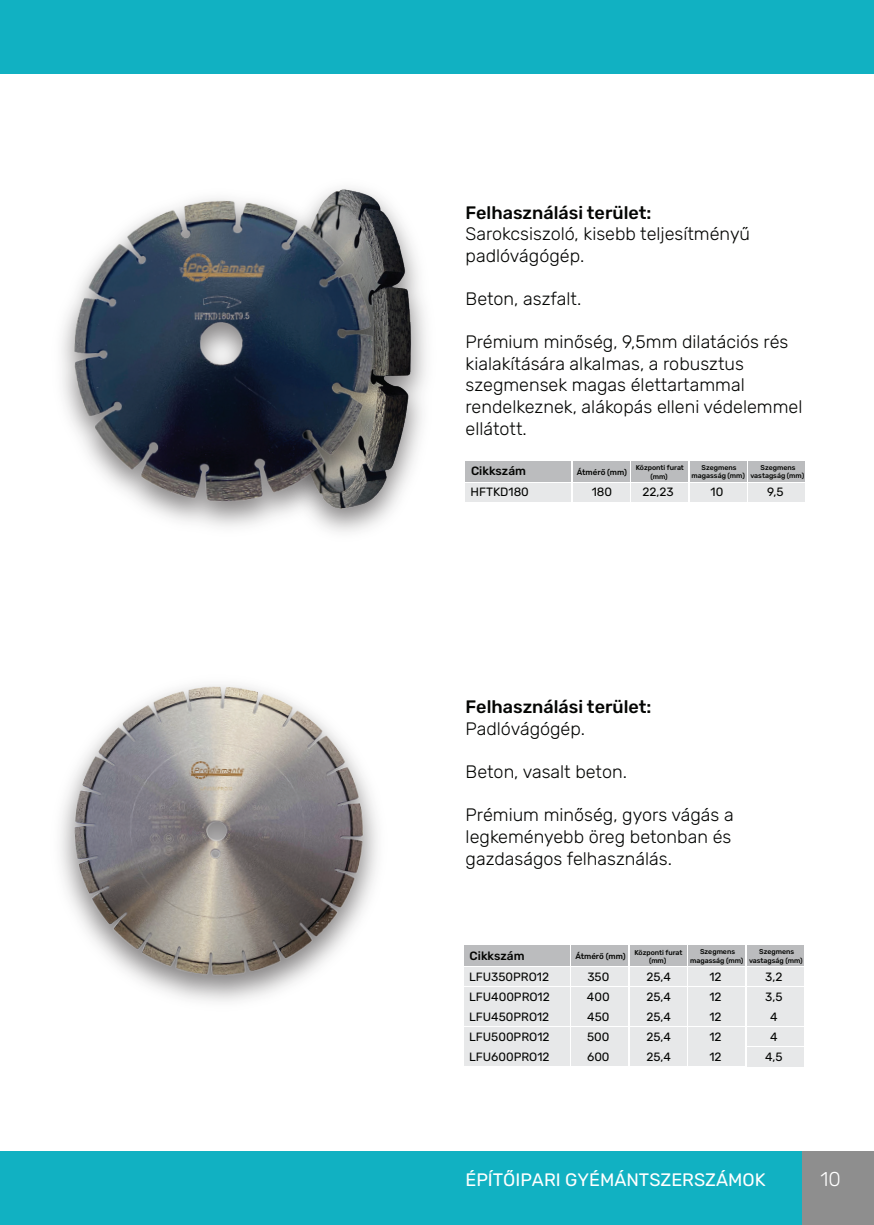
<style>
.page{position:relative;width:874px;height:1225px;background:#fff}
.page>*{position:absolute;margin:0;border:0;box-sizing:border-box;transform-origin:0 0}
.t1{font:300 20px "Rubik";color:#fff}
.t2{font:300 18px/21.6px "Rubik";color:#040503}
.t3{font:500 18px "Rubik";color:#040503}
.t4{font:18px "Rubik";color:#fff}
.t5{font:12px/20px "Rubik";color:#040503;text-align:justify}
.t6{font:500 12px "Rubik";color:#040503}
.t7{font:500 8px "Rubik";color:#040503}
.t8{font:500 7px/8.4px "Rubik";color:#040503;text-align:center}
</style>
<div class="page">
<div style="left:571px;top:945px;width:56px;height:21px;background:#bbbcbe"></div>
<div style="left:630px;top:945px;width:56px;height:21px;background:#bbbcbe"></div>
<div style="left:688px;top:945px;width:56px;height:21px;background:#bbbcbe"></div>
<div style="left:746px;top:945px;width:57px;height:21px;background:#bbbcbe"></div>
<div style="left:571px;top:967px;width:56px;height:19px;background:#e7e8e9"></div>
<div style="left:630px;top:967px;width:56px;height:19px;background:#e7e8e9"></div>
<div style="left:688px;top:967px;width:56px;height:19px;background:#e7e8e9"></div>
<div style="left:746px;top:967px;width:57px;height:19px;background:#e7e8e9"></div>
<div style="left:571px;top:987px;width:56px;height:19px;background:#e7e8e9"></div>
<div style="left:630px;top:987px;width:56px;height:19px;background:#e7e8e9"></div>
<div style="left:688px;top:987px;width:56px;height:19px;background:#e7e8e9"></div>
<div style="left:746px;top:987px;width:57px;height:19px;background:#e7e8e9"></div>
<div style="left:571px;top:1007px;width:56px;height:18px;background:#e7e8e9"></div>
<div style="left:630px;top:1007px;width:56px;height:18px;background:#e7e8e9"></div>
<div style="left:688px;top:1007px;width:56px;height:18px;background:#e7e8e9"></div>
<div style="left:746px;top:1007px;width:57px;height:19px;background:#e7e8e9"></div>
<div style="left:571px;top:1027px;width:56px;height:18px;background:#e7e8e9"></div>
<div style="left:630px;top:1027px;width:56px;height:18px;background:#e7e8e9"></div>
<div style="left:688px;top:1027px;width:56px;height:18px;background:#e7e8e9"></div>
<div style="left:746px;top:1027px;width:57px;height:18px;background:#e7e8e9"></div>
<div style="left:571px;top:1047px;width:56px;height:19px;background:#e7e8e9"></div>
<div style="left:630px;top:1047px;width:56px;height:19px;background:#e7e8e9"></div>
<div style="left:688px;top:1047px;width:56px;height:19px;background:#e7e8e9"></div>
<div style="left:746px;top:1047px;width:57px;height:19px;background:#e7e8e9"></div>
<div style="left:464px;top:945px;width:105px;height:21px;background:#bbbcbe"></div>
<div style="left:464px;top:967px;width:105px;height:19px;background:#e7e8e9"></div>
<div style="left:464px;top:987px;width:105px;height:19px;background:#e7e8e9"></div>
<div style="left:464px;top:1007px;width:105px;height:18px;background:#e7e8e9"></div>
<div style="left:464px;top:1027px;width:105px;height:18px;background:#e7e8e9"></div>
<div style="left:464px;top:1047px;width:105px;height:19px;background:#e7e8e9"></div>
<div style="left:572px;top:461px;width:57px;height:21px;background:#bbbcbe"></div>
<div style="left:631px;top:461px;width:57px;height:21px;background:#bbbcbe"></div>
<div style="left:689px;top:461px;width:57px;height:21px;background:#bbbcbe"></div>
<div style="left:747px;top:461px;width:57px;height:21px;background:#bbbcbe"></div>
<div style="left:572px;top:483px;width:57px;height:18px;background:#e7e8e9"></div>
<div style="left:631px;top:483px;width:57px;height:18px;background:#e7e8e9"></div>
<div style="left:689px;top:483px;width:57px;height:18px;background:#e7e8e9"></div>
<div style="left:747px;top:483px;width:57px;height:18px;background:#e7e8e9"></div>
<img style="left:404px;top:229px;width:221px;height:273px">
<div style="left:0;top:0;width:873px;height:73px;background:#11b1c2"></div>
<div style="left:0;top:1151px;width:857px;height:74px;background:#11b1c2"></div>
<div style="left:802px;top:1151px;width:71px;height:74px;background:#8e8e8e"></div>
<img style="left:173px;top:211px;width:231px;height:321px">
<img style="left:61px;top:188px;width:331px;height:330px">
<img style="left:60px;top:684px;width:318px;height:318px">
<p class="t3" style="left:465px;top:202px;width:187px">Felhasználási terület:</p>
<p class="t2" style="left:465px;top:224px;width:286px">Sarokcsiszoló, kisebb teljesítményű padlóvágógép.</p>
<p class="t2" style="left:465px;top:288px;width:117px">Beton, aszfalt.</p>
<p class="t2" style="left:465px;top:332px;width:338px">Prémium minőség, 9,5mm dilatációs rés kialakítására alkalmas, a robusztus szegmensek magas élettartammal rendelkeznek, alákopás elleni védelemmel ellátott.</p>
<p class="t6" style="left:471px;top:464px;width:56px">Cikkszám</p>
<p class="t7" style="left:576px;top:467px;width:52px">Átmérő (mm)</p>
<p class="t8" style="left:635px;top:464px;width:50px">Központi furat (mm)</p>
<p class="t8" style="left:691px;top:463px;width:55px">Szegmens magasság (mm)</p>
<p class="t8" style="left:750px;top:463px;width:55px">Szegmens vastagság (mm)</p>
<p class="t5" style="left:470px;top:482px;width:60px">HFTKD180</p>
<p class="t5" style="left:591px;top:482px;width:22px">180</p>
<p class="t5" style="left:642px;top:482px;width:33px">22,23</p>
<p class="t5" style="left:710px;top:482px;width:14px">10</p>
<p class="t5" style="left:766px;top:482px;width:18px">9,5</p>
<p class="t3" style="left:465px;top:697px;width:187px">Felhasználási terület:</p>
<p class="t2" style="left:465px;top:718px;width:121px">Padlóvágógép.</p>
<p class="t2" style="left:465px;top:761px;width:163px">Beton, vasalt beton.</p>
<p class="t2" style="left:465px;top:804px;width:269px">Prémium minőség, gyors vágás a legkeményebb öreg betonban és gazdaságos felhasználás.</p>
<p class="t6" style="left:469px;top:949px;width:56px">Cikkszám</p>
<p class="t7" style="left:575px;top:951px;width:52px">Átmérő (mm)</p>
<p class="t8" style="left:634px;top:948px;width:50px">Központi furat (mm)</p>
<p class="t8" style="left:689px;top:947px;width:55px">Szegmens magasság (mm)</p>
<p class="t8" style="left:748px;top:947px;width:55px">Szegmens vastagság (mm)</p>
<p class="t5" style="left:469px;top:966px;width:82px">LFU350PRO12<br>LFU400PRO12<br>LFU450PRO12<br>LFU500PRO12<br>LFU600PRO12</p>
<p class="t5" style="left:586px;top:967px;width:24px">350<br>400<br>450<br>500<br>600</p>
<p class="t5" style="left:709px;top:967px;width:14px">12<br>12<br>12<br>12<br>12</p>
<p class="t5" style="left:764px;top:967px;width:19px;text-align:center">3,2<br>3,5<br>4<br>4<br>4,5</p>
<p class="t5" style="left:646px;top:967px;width:26px">25,4<br>25,4<br>25,4<br>25,4<br>25,4</p>
<p class="t4" style="left:465px;top:1170px;width:301px">ÉPÍTŐIPARI GYÉMÁNTSZERSZÁMOK</p>
<p class="t1" style="left:820px;top:1168px;width:22px">10</p>
</div>
